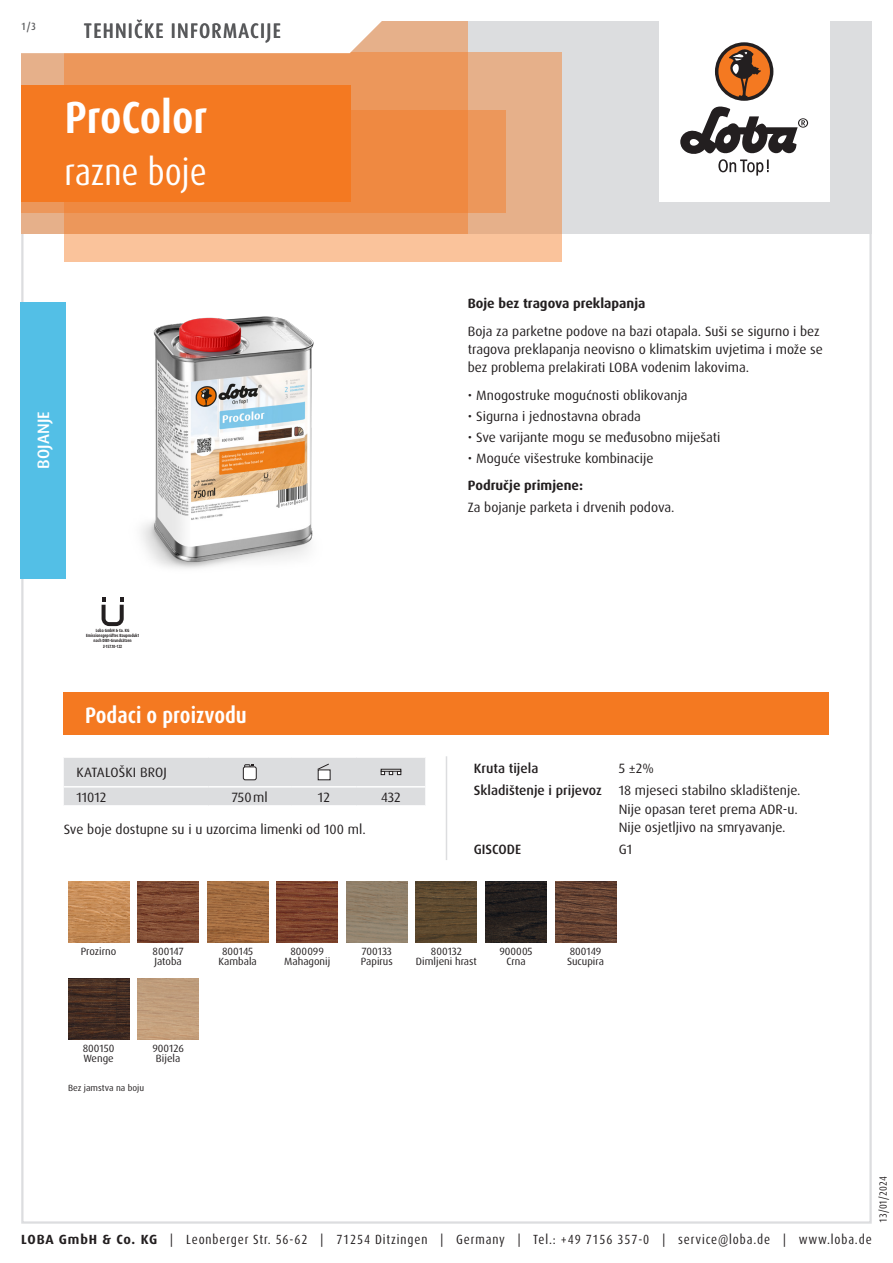
<style>
.page{position:relative;width:893px;height:1263px;background:#fff}
.page>*{position:absolute;margin:0;border:0;box-sizing:border-box;transform-origin:0 0}
.Produktname_weiss{font:700 condensed 45px "Dax Pro";color:#fff}
.Variante_weiss{font:condensed 37.5px "Dax Pro";color:#fff}
.Abschnitt{font:700 condensed 22.5px "Dax Pro";color:#fff}
.TI{font:500 condensed 21px "Dax Pro";letter-spacing:.06em;color:#57585a}
.Produktart_Grundierung{font:500 16.5px "Dax Pro";letter-spacing:.01em;color:#fff}
.Text{font:13.5px/18px "Dax Pro";color:#231f20}
.Text_ohne_Silbentrennung{font:13.5px "Dax Pro";color:#231f20}
.Text_Bold{font:700 13.5px "Dax Pro";color:#231f20}
.Text_Medium{font:500 13.5px "Dax Pro";color:#231f20}
.Text_Großbuchstaben{font:13.5px "Dax Pro";letter-spacing:.01em;color:#231f20}
.Text_zentriert{font:13.5px "Dax Pro";color:#231f20}
.t1{font:condensed 13.35px "Dax Pro";letter-spacing:.065em;color:#231f20}
.Legende{font:10.5px "Dax Pro";color:#231f20}
.t2{font:condensed 10.5px "Dax Pro";color:#231f20}
.t3{font:500 condensed 10.5px "Dax Pro";color:#57585a}
.Footnote{font:9px "Dax Pro";color:#231f20}
.t4{font:700 4.5px/5.2px "Dax Pro";color:#231f20;text-align:center;scale:.82 1}
.s1{font-weight:700;font-stretch:normal}
</style>
<div class="page">
<hr style="left:446px;top:756px;width:1px;height:104px;background:#dcdddf">
<svg style="left:64px;top:757px;width:361px;height:49px"></svg>
<div style="left:381px;top:769px;width:20px;height:2px;border:1px solid #231f20"></div>
<div style="left:64px;top:692px;width:765px;height:43px;background:#f47921"></div>
<img style="left:68px;top:881px;width:61px;height:61px">
<img style="left:138px;top:881px;width:61px;height:61px">
<img style="left:207px;top:881px;width:61px;height:61px">
<img style="left:277px;top:881px;width:61px;height:61px">
<img style="left:346px;top:881px;width:61px;height:61px">
<img style="left:416px;top:881px;width:61px;height:61px">
<img style="left:485px;top:881px;width:61px;height:61px">
<img style="left:555px;top:881px;width:61px;height:61px">
<img style="left:68px;top:978px;width:61px;height:61px">
<svg style="left:102px;top:597px;width:22px;height:29px"></svg>
<img style="left:141px;top:316px;width:173px;height:253px">
<div style="left:20px;top:302px;width:46px;height:276px;background:#53bfe6"></div>
<div style="left:21px;top:21px;width:851px;height:213px;background:#dcdddf"></div>
<div style="left:659px;top:0;width:170px;height:202px;background:#fff"></div>
<svg style="left:680px;top:106px;width:128px;height:70px"></svg>
<div style="left:715px;top:42px;width:58px;height:59px;background:#231f20;border-radius:50%"></div>
<svg style="left:718px;top:45px;width:52px;height:52px"></svg>
<div style="left:64px;top:52px;width:497px;height:209px;background:linear-gradient(to right,#fec79f,#efb992)"></div>
<div style="left:21px;top:111px;width:485px;height:102px;background:#ec975b"></div>
<svg style="left:21px;top:21px;width:447px;height:213px;fill:#ec975b"></svg>
<svg style="left:21px;top:21px;width:411px;height:34px"></svg>
<div style="left:21px;top:85px;width:330px;height:117px;background:#f47921"></div>
<p class="t3" style="left:21px;top:19px;width:16px">1/3</p>
<p class="TI" style="left:84px;top:17px;width:198px">TEHNIČKE INFORMACIJE</p>
<p class="Produktname_weiss" style="left:65px;top:89px;width:144px">ProColor</p>
<p class="Variante_weiss" style="left:65px;top:148px;width:144px">razne boje</p>
<p class="Produktart_Grundierung" style="left:33px;top:469px;width:59px;rotate:-90deg">BOJANJE</p>
<p class="Text_Bold" style="left:468px;top:295px;width:179px">Boje bez tragova preklapanja</p>
<p class="Text" style="left:468px;top:323px;width:357px">Boja za parketne podove na bazi otapala. Suši se sigurno i bez tragova preklapanja neovisno o klimatskim uvjetima i može se bez problema prelakirati LOBA vodenim lakovima.</p>
<p class="Text" style="left:468px;top:386px;width:221px">• Mnogostruke mogućnosti oblikovanja</p>
<p class="Text" style="left:468px;top:407px;width:175px">• Sigurna i jednostavna obrada</p>
<p class="Text" style="left:468px;top:428px;width:254px">• Sve varijante mogu se međusobno miješati</p>
<p class="Text" style="left:468px;top:449px;width:187px">• Moguće višestruke kombinacije</p>
<p class="Text_Bold" style="left:468px;top:477px;width:117px">Područje primjene:</p>
<p class="Text" style="left:468px;top:498px;width:208px">Za bojanje parketa i drvenih podova.</p>
<p class="t4" style="left:86px;top:628px;width:66px">Loba GmbH &amp; Co. KG<br>Emissionsgeprüftes Bauprodukt nach DIBt-Grundsätzen<br>Z-157.10-122</p>
<p class="Abschnitt" style="left:85px;top:700px;width:163px">Podaci o proizvodu</p>
<p class="Text_Großbuchstaben" style="left:77px;top:764px;width:92px">KATALOŠKI BROJ</p>
<p class="Text" style="left:77px;top:788px;width:31px">11012</p>
<p class="Text_zentriert" style="left:232px;top:788px;width:37px">750ml</p>
<p class="Text_zentriert" style="left:318px;top:788px;width:13px">12</p>
<p class="Text_zentriert" style="left:381px;top:788px;width:21px">432</p>
<p class="Text" style="left:64px;top:821px;width:303px">Sve boje dostupne su i u uzorcima limenki od 100 ml.</p>
<p class="Text_Medium" style="left:474px;top:759px;width:66px">Kruta tijela</p>
<p class="Text_ohne_Silbentrennung" style="left:619px;top:759px;width:37px">5 ±2%</p>
<p class="Text_Medium" style="left:474px;top:782px;width:130px">Skladištenje i prijevoz</p>
<p class="Text_ohne_Silbentrennung" style="left:619px;top:782px;width:183px">18 mjeseci stabilno skladištenje.</p>
<p class="Text_ohne_Silbentrennung" style="left:619px;top:800px;width:181px">Nije opasan teret prema ADR-u.</p>
<p class="Text_ohne_Silbentrennung" style="left:619px;top:818px;width:168px">Nije osjetljivo na smryavanje.</p>
<p class="Text_Medium" style="left:474px;top:841px;width:49px">GISCODE</p>
<p class="Text_ohne_Silbentrennung" style="left:619px;top:841px;width:15px">G1</p>
<p class="Legende" style="left:81px;top:944px;width:37px">Prozirno</p>
<p class="Legende" style="left:153px;top:944px;width:33px">800147</p>
<p class="Legende" style="left:154px;top:955px;width:29px">Jatoba</p>
<p class="Legende" style="left:83px;top:1041px;width:33px">800150</p>
<p class="Legende" style="left:83px;top:1052px;width:32px">Wenge</p>
<p class="Footnote" style="left:68px;top:1082px;width:78px">Bez jamstva na boju</p>
<p class="Legende" style="left:152px;top:1041px;width:33px">900126</p>
<p class="Legende" style="left:156px;top:1052px;width:26px">Bijela</p>
<p class="Legende" style="left:222px;top:944px;width:33px">800145</p>
<p class="Legende" style="left:219px;top:955px;width:40px">Kambala</p>
<p class="Legende" style="left:290px;top:944px;width:35px">800099</p>
<p class="Legende" style="left:284px;top:955px;width:48px">Mahagonij</p>
<p class="Legende" style="left:362px;top:944px;width:32px">700133</p>
<p class="Legende" style="left:361px;top:955px;width:33px">Papirus</p>
<p class="Legende" style="left:431px;top:944px;width:32px">800132</p>
<p class="Legende" style="left:416px;top:955px;width:63px">Dimljeni hrast</p>
<p class="Legende" style="left:499px;top:944px;width:35px">900005</p>
<p class="Legende" style="left:506px;top:955px;width:21px">Crna</p>
<p class="Legende" style="left:570px;top:944px;width:33px">800149</p>
<p class="Legende" style="left:567px;top:955px;width:39px">Sucupira</p>
<p class="t2" style="left:876px;top:1222px;width:48px;rotate:-90deg">13/01/2024</p>
<p class="t1" style="left:21px;top:1230px;width:852px"><span class="s1">LOBA GmbH &amp; Co. KG</span> | Leonberger Str. 56-62 | 71254 Ditzingen | Germany | Tel.: +49 7156 357-0 | service@loba.de | www.loba.de</p>
</div>
